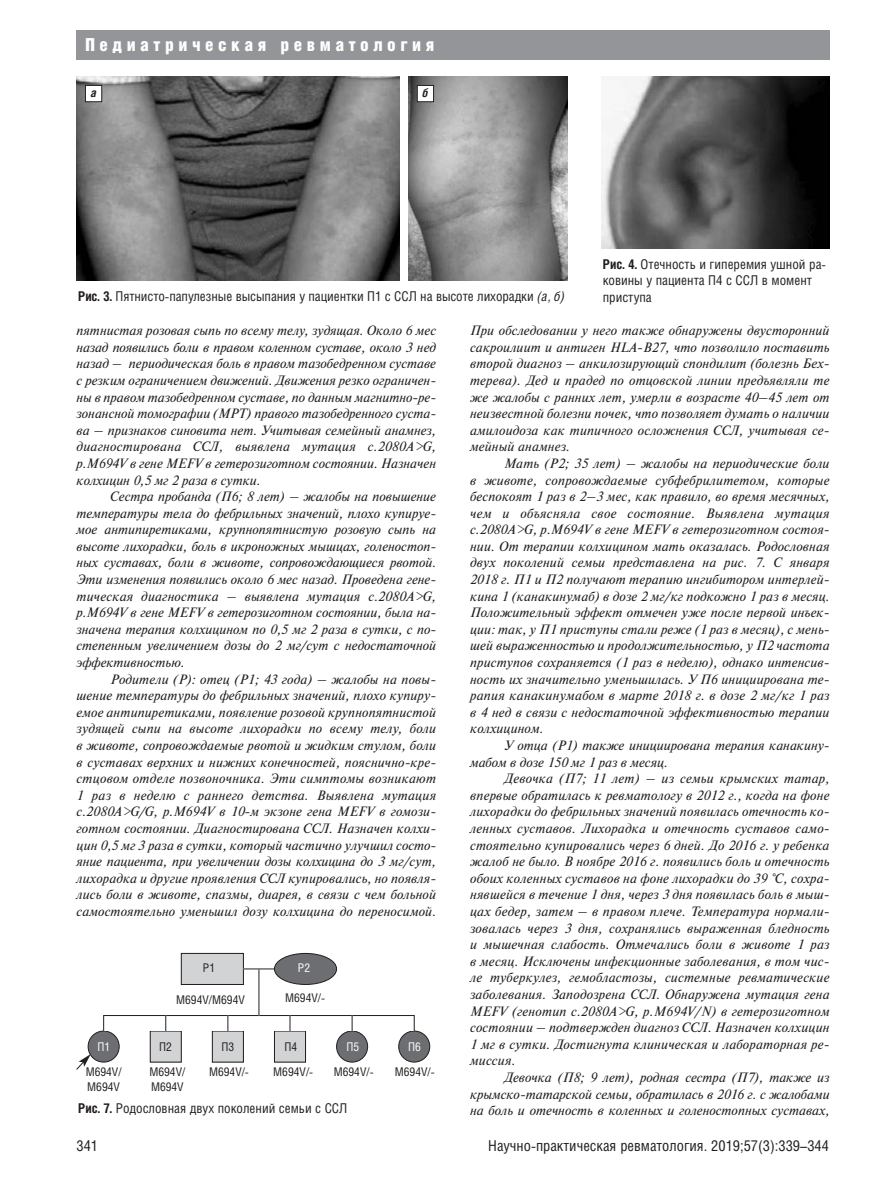
<style>
.page{position:relative;width:893px;height:1190px;background:#fff}
.page>*{position:absolute;margin:0;border:0;box-sizing:border-box;transform-origin:0 0}
.t1{font:900 18px "Helios Cond";letter-spacing:.25em;color:#fff}
.t2{font:15px "Helios Cond";color:#231f20}
.t3{font:italic 13.5px/16.6px "Newton C";color:#231f20;text-align:justify}
.t4{font:13.5px/16.5px "Helios Cond";color:#231f20}
.t5{font:12px/14.4px "Helios Cond";color:#231f20}
.t6{font:12px "Helios Cond";color:#fff}
.t7{font:italic 700 12px "Helios Cond";color:#231f20}
.s1{font-weight:700}
.s2{font-style:italic}
</style>
<div class="page">
<div style="left:77px;top:30px;width:752px;height:30px;background:#939598"></div>
<img style="left:77px;top:77px;width:323px;height:204px">
<img style="left:408px;top:77px;width:159px;height:204px">
<img style="left:601px;top:77px;width:228px;height:172px">
<div style="left:85px;top:85px;width:17px;height:17px;background:#fff"></div>
<div style="left:85px;top:85px;width:17px;height:17px;border:1px solid #231f20"></div>
<div style="left:417px;top:85px;width:16px;height:17px;background:#fff"></div>
<div style="left:417px;top:85px;width:17px;height:17px;border:1px solid #231f20"></div>
<div style="left:150px;top:1031px;width:31px;height:31px;background:#d2d3d4"></div>
<div style="left:150px;top:1030px;width:31px;height:32px;border:1px solid #221e1f"></div>
<div style="left:212px;top:1031px;width:31px;height:31px;background:#d2d3d4"></div>
<div style="left:212px;top:1030px;width:32px;height:32px;border:1px solid #221e1f"></div>
<div style="left:336px;top:1031px;width:31px;height:31px;background:#6d6e71;border-radius:50%"></div>
<div style="left:336px;top:1030px;width:32px;height:32px;border:1px solid #221e1f;border-radius:50%"></div>
<div style="left:398px;top:1031px;width:32px;height:31px;background:#6d6e71;border-radius:50%"></div>
<div style="left:398px;top:1030px;width:32px;height:32px;border:1px solid #221e1f;border-radius:50%"></div>
<div style="left:88px;top:1031px;width:31px;height:31px;background:#6d6e71;border-radius:50%"></div>
<div style="left:88px;top:1030px;width:31px;height:32px;border:1px solid #221e1f;border-radius:50%"></div>
<div style="left:274px;top:1031px;width:31px;height:31px;background:#d2d3d4"></div>
<div style="left:274px;top:1030px;width:32px;height:32px;border:1px solid #221e1f"></div>
<div style="left:103px;top:1015px;width:311px;height:16px;border:1px solid #221e1f"></div>
<svg style="left:165px;top:1015px;width:1px;height:16px"></svg>
<svg style="left:227px;top:1015px;width:1px;height:16px"></svg>
<svg style="left:290px;top:1015px;width:1px;height:16px"></svg>
<svg style="left:352px;top:1015px;width:1px;height:16px"></svg>
<div style="left:181px;top:953px;width:62px;height:31px;background:#d2d3d4"></div>
<div style="left:181px;top:953px;width:63px;height:31px;border:1px solid #221e1f"></div>
<hr style="left:259px;top:969px;width:1px;height:46px;background:#221e1f">
<hr style="left:243px;top:968px;width:31px;height:1px;background:#221e1f">
<div style="left:274px;top:953px;width:62px;height:31px;background:#6d6e71;border-radius:50%"></div>
<div style="left:274px;top:953px;width:63px;height:31px;border:1px solid #221e1f;border-radius:50%"></div>
<svg style="left:76px;top:1054px;width:15px;height:16px"></svg>
<h1 class="t1" style="left:85px;top:38px;width:351px">Педиатрическая ревматология</h1>
<p class="t7" style="left:91px;top:88px;width:7px">а</p>
<p class="t7" style="left:422px;top:88px;width:7px">б</p>
<p class="t4" style="left:78px;top:288px;width:488px"><span class="s1">Рис. 3.</span> Пятнисто-папулезные высыпания у пациентки П1 с ССЛ на высоте лихорадки <span class="s2">(а, б)</span></p>
<p class="t4" style="left:602px;top:256px;width:225px"><span class="s1">Рис. 4.</span> Отечность и гиперемия ушной ра&shy;ковины у пациента П4 с ССЛ в момент приступа</p>
<p class="t3" style="left:77px;top:323px;width:361px">пятнистая розовая сыпь по всему телу, зудящая. Около 6 мес назад появились боли в правом коленном суставе, около 3 нед назад – периодическая боль в правом тазобедренном суставе с резким ограничением движений. Движения резко ограничен&shy;ны в правом тазобедренном суставе, по данным магнитно-ре&shy;зонансной томографии (МРТ) правого тазобедренного суста&shy;ва – признаков синовита нет. Учитывая семейный анамнез, диагностирована ССЛ, выявлена мутация с.2080А&gt;G, p.M694V в гене MEFV в гетерозиготном состоянии. Назначен колхицин 0,5 мг 2 раза в сутки.</p>
<p class="t3" style="left:77px;top:489px;width:361px;text-indent:34px">Сестра пробанда (П6; 8 лет) – жалобы на повышение температуры тела до фебрильных значений, плохо купируе&shy;мое антипиретиками, крупнопятнистую розовую сыпь на высоте лихорадки, боль в икроножных мышцах, голеностоп&shy;ных суставах, боли в животе, сопровождающиеся рвотой.<br>Эти изменения появились около 6 мес назад. Проведена гене&shy;тическая диагностика – выявлена мутация с.2080А&gt;G, p.M694V в гене MEFV в гетерозиготном состоянии, была на&shy;значена терапия колхицином по 0,5 мг 2 раза в сутки, с по&shy;степенным увеличением дозы до 2 мг/сут с недостаточной эффективностью.</p>
<p class="t3" style="left:77px;top:672px;width:361px;text-indent:34px">Родители (Р): отец (Р1; 43 года) – жалобы на повы&shy;шение температуры до фебрильных значений, плохо купиру&shy;емое антипиретиками, появление розовой крупнопятнистой зудящей сыпи на высоте лихорадки по всему телу, боли в животе, сопровождаемые рвотой и жидким стулом, боли в суставах верхних и нижних конечностей, пояснично-кре&shy;стцовом отделе позвоночника. Эти симптомы возникают 1 раз в неделю с раннего детства. Выявлена мутация с.2080А&gt;G/G, p.M694V в 10-м экзоне гена MEFV в гомози&shy;готном состоянии. Диагностирована ССЛ. Назначен колхи&shy;цин 0,5 мг 3 раза в сутки, который частично улучшил состо&shy;яние пациента, при увеличении дозы колхицина до 3 мг/сут, лихорадка и другие проявления ССЛ купировались, но появля&shy;лись боли в животе, спазмы, диарея, в связи с чем больной самостоятельно уменьшил дозу колхицина до переносимой.</p>
<p class="t5" style="left:203px;top:961px;width:14px">Р1</p>
<p class="t6" style="left:298px;top:963px;width:14px">Р2</p>
<p class="t5" style="left:176px;top:992px;width:70px">M694V/M694V</p>
<p class="t5" style="left:285px;top:991px;width:41px">M694V/-</p>
<p class="t6" style="left:97px;top:1041px;width:14px">П1</p>
<p class="t6" style="left:346px;top:1041px;width:14px">П5</p>
<p class="t6" style="left:408px;top:1041px;width:14px">П6</p>
<p class="t5" style="left:159px;top:1040px;width:14px">П2</p>
<p class="t5" style="left:221px;top:1040px;width:14px">П3</p>
<p class="t5" style="left:284px;top:1040px;width:14px">П4</p>
<p class="t5" style="left:86px;top:1065px;width:37px">M694V/<br>M694V</p>
<p class="t5" style="left:149px;top:1065px;width:37px">M694V/<br>M694V</p>
<p class="t5" style="left:209px;top:1065px;width:41px">M694V/-</p>
<p class="t5" style="left:273px;top:1065px;width:41px">M694V/-</p>
<p class="t5" style="left:395px;top:1065px;width:41px">M694V/-</p>
<p class="t5" style="left:334px;top:1065px;width:41px">M694V/-</p>
<p class="t4" style="left:78px;top:1100px;width:271px"><span class="s1">Рис. 7.</span> Родословная двух поколений семьи с ССЛ</p>
<p class="t3" style="left:470px;top:323px;width:361px">При обследовании у него также обнаружены двусторонний сакроилиит и антиген HLA-B27, что позволило поставить второй диагноз – анкилозирующий спондилит (болезнь Бех&shy;терева). Дед и прадед по отцовской линии предъявляли те же жалобы с ранних лет, умерли в возрасте 40–45 лет от неизвестной болезни почек, что позволяет думать о наличии амилоидоза как типичного осложнения ССЛ, учитывая се&shy;мейный анамнез.</p>
<p class="t3" style="left:470px;top:456px;width:361px;text-indent:34px">Мать (Р2; 35 лет) – жалобы на периодические боли в животе, сопровождаемые субфебрилитетом, которые беспокоят 1 раз в 2–3 мес, как правило, во время месячных, чем и объясняла свое состояние. Выявлена мутация с.2080А&gt;G, p.M694V в гене MEFV в гетерозиготном состоя&shy;нии. От терапии колхицином мать оказалась. Родословная двух поколений семьи представлена на рис. 7. С января 2018 г. П1 и П2 получают терапию ингибитором интерлей&shy;кина 1 (канакинумаб) в дозе 2 мг/кг подкожно 1 раз в месяц.<br>Положительный эффект отмечен уже после первой инъек&shy;ции: так, у П1 приступы стали реже (1 раз в месяц), с мень&shy;шей выраженностью и продолжительностью, у П2 частота приступов сохраняется (1 раз в неделю), однако интенсив&shy;ность их значительно уменьшилась. У П6 инициирована те&shy;рапия канакинумабом в марте 2018 г. в дозе 2 мг/кг 1 раз в 4 нед в связи с недостаточной эффективностью терапии колхицином.</p>
<p class="t3" style="left:470px;top:738px;width:361px;text-indent:34px">У отца (Р1) также инициирована терапия канакину&shy;мабом в дозе 150 мг 1 раз в месяц.</p>
<p class="t3" style="left:470px;top:771px;width:361px;text-indent:34px">Девочка (П7; 11 лет) – из семьи крымских татар, впервые обратилась к ревматологу в 2012 г., когда на фоне лихорадки до фебрильных значений появилась отечность ко&shy;ленных суставов. Лихорадка и отечность суставов само&shy;стоятельно купировались через 6 дней. До 2016 г. у ребенка жалоб не было. В ноябре 2016 г. появились боль и отечность обоих коленных суставов на фоне лихорадки до 39 °C, сохра&shy;нявшейся в течение 1 дня, через 3 дня появилась боль в мыш&shy;цах бедер, затем – в правом плече. Температура нормали&shy;зовалась через 3 дня, сохранялись выраженная бледность и мышечная слабость. Отмечались боли в животе 1 раз в месяц. Исключены инфекционные заболевания, в том чис&shy;ле туберкулез, гемобластозы, системные ревматические заболевания. Заподозрена ССЛ. Обнаружена мутация гена MEFV (генотип с.2080А&gt;G, p.M694V/N) в гетерозиготном состоянии – подтвержден диагноз ССЛ. Назначен колхицин 1 мг в сутки. Достигнута клиническая и лабораторная ре&shy;миссия.</p>
<p class="t3" style="left:470px;top:1070px;width:361px;text-indent:34px">Девочка (П8; 9 лет), родная сестра (П7), также из крымско-татарской семьи, обратилась в 2016 г. с жалобами на боль и отечность в коленных и голеностопных суставах,</p>
<p class="t2" style="left:77px;top:1139px;width:23px">341</p>
<p class="t2" style="left:488px;top:1139px;width:342px">Научно-практическая ревматология. 2019;57(3):339–344</p>
</div>
